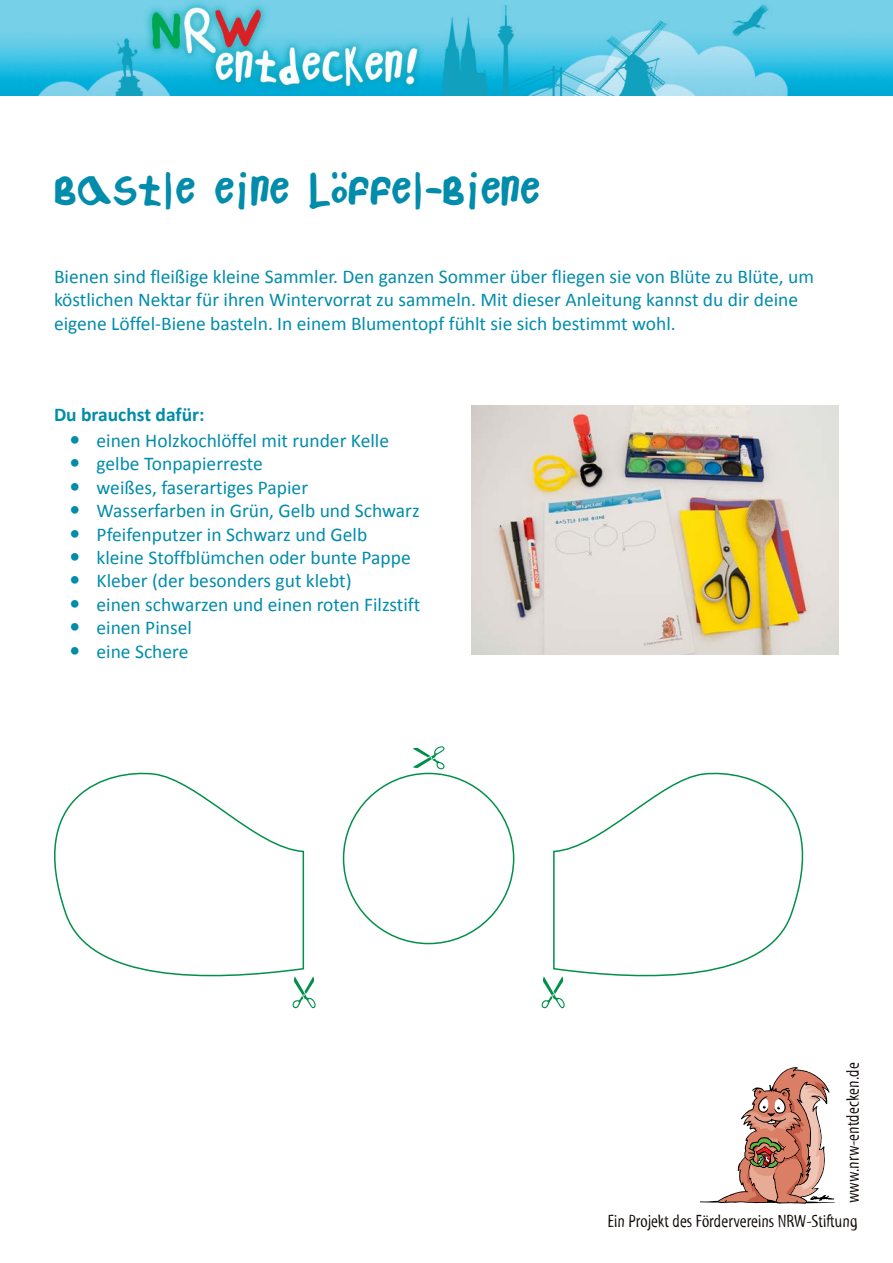
<style>
.page{position:relative;width:893px;height:1263px;background:#fff}
.page>*{position:absolute;margin:0;border:0;box-sizing:border-box;transform-origin:0 0}
.t1{font:37.5px "Childs Play Age Six";color:#008caa}
.t2{font:19.5px/23.4px "Calibri";color:#008caa}
.t3{font:700 19.5px "Calibri";color:#008caa}
.t4{font:18px "Myriad Tilt";color:#110a08}
</style>
<div class="page">
<img style="left:0;top:0;width:893px;height:95px">
<svg style="left:700px;top:1067px;width:135px;height:137px"></svg>
<img style="left:472px;top:406px;width:367px;height:248px">
<svg style="left:54px;top:772px;width:251px;height:205px"></svg>
<svg style="left:553px;top:772px;width:251px;height:205px"></svg>
<svg style="left:542px;top:976px;width:23px;height:32px"></svg>
<svg style="left:413px;top:746px;width:32px;height:23px"></svg>
<svg style="left:293px;top:976px;width:23px;height:32px"></svg>
<p class="t1" style="left:54px;top:171px;width:488px">Bastle eine Löffel-Biene</p>
<p class="t2" style="left:54px;top:265px;width:761px">Bienen sind fleißige kleine Sammler. Den ganzen Sommer über fliegen sie von Blüte zu Blüte, um köstlichen Nektar für ihren Wintervorrat zu sammeln. Mit dieser Anleitung kannst du dir deine eigene Löffel-Biene basteln. In einem Blumentopf fühlt sie sich bestimmt wohl.</p>
<p class="t3" style="left:54px;top:402px;width:152px">Du brauchst dafür:</p>
<p class="t2" style="left:97px;top:429px;width:294px">einen Holzkochlöffel mit runder Kelle</p>
<p class="t2" style="left:97px;top:452px;width:168px">gelbe Tonpapierreste</p>
<p class="t2" style="left:97px;top:476px;width:213px">weißes, faserartiges Papier</p>
<p class="t2" style="left:97px;top:499px;width:325px">Wasserfarben in Grün, Gelb und Schwarz</p>
<p class="t2" style="left:97px;top:522px;width:272px">Pfeifenputzer in Schwarz und Gelb</p>
<p class="t2" style="left:97px;top:546px;width:316px">kleine Stoffblümchen oder bunte Pappe</p>
<p class="t2" style="left:97px;top:569px;width:257px">Kleber (der besonders gut klebt)</p>
<p class="t2" style="left:97px;top:593px;width:325px">einen schwarzen und einen roten Filzstift</p>
<p class="t2" style="left:97px;top:616px;width:97px">einen Pinsel</p>
<p class="t2" style="left:97px;top:639px;width:93px">eine Schere</p>
<p class="t4" style="left:843px;top:1203px;width:142px;rotate:-90deg">www.nrw-entdecken.de</p>
<p class="t4" style="left:607px;top:1211px;width:252px">Ein Projekt des Fördervereins NRW-Stiftung</p>
</div>
